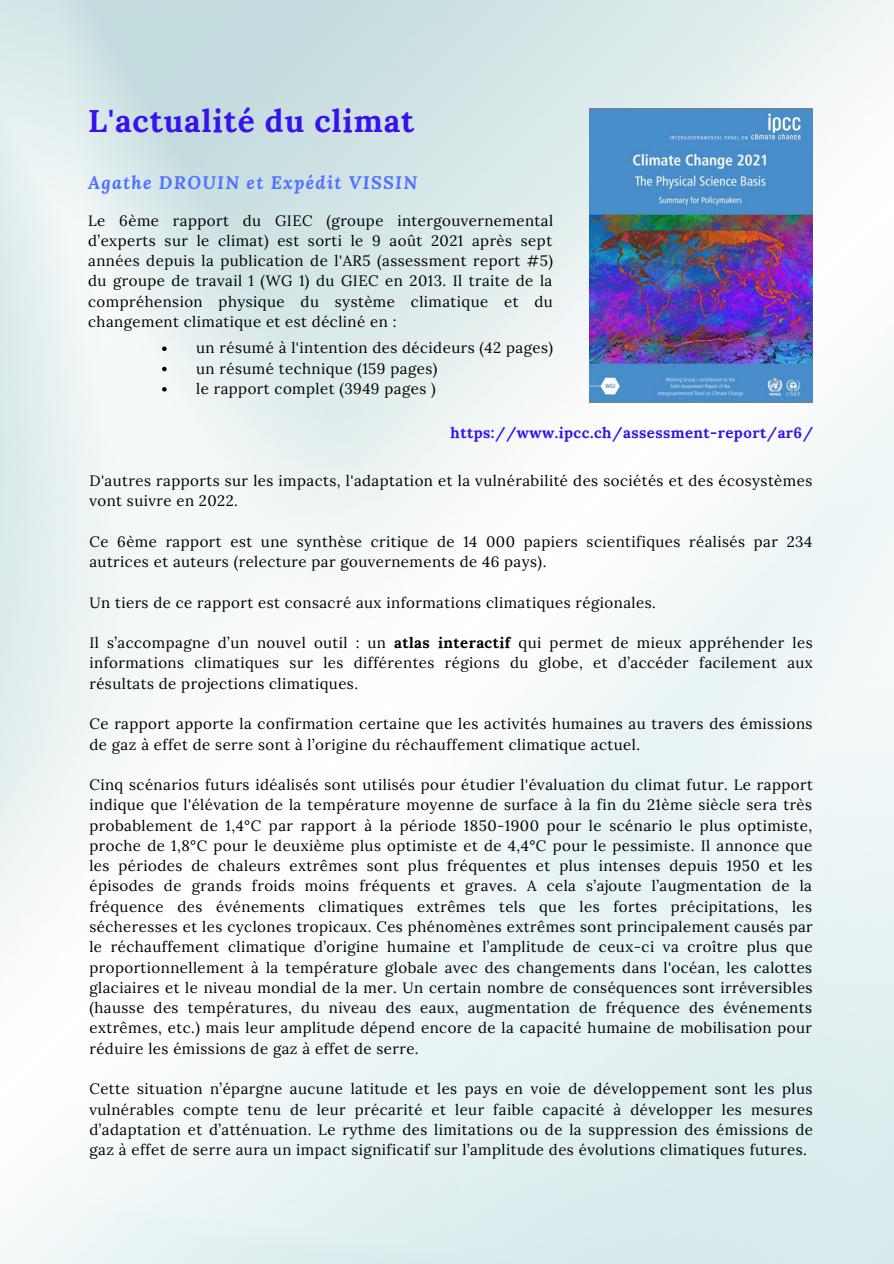
<style>
.page{position:relative;width:894px;height:1264px;background:#fff}
.page>*{position:absolute;margin:0;border:0;box-sizing:border-box;transform-origin:0 0}
.t1{font:700 31.5px "Lora";letter-spacing:.03em;color:#3712ed}
.t2{font:italic 700 18px "Lora";letter-spacing:.07em;color:#5271ff}
.t3{font:15px/20.2px "Lora";letter-spacing:.03em;color:#000;text-align:justify}
.t4{font:700 15px "Lora";letter-spacing:.03em;color:#3712ed}
.s1{font-weight:700}
</style>
<div class="page">
<img style="left:0;top:0;width:893px;height:1263px">
<img style="left:589px;top:108px;width:223px;height:294px">
<svg style="left:162px;top:346px;width:4px;height:5px"></svg>
<svg style="left:162px;top:367px;width:4px;height:4px"></svg>
<svg style="left:162px;top:387px;width:4px;height:4px"></svg>
<p class="t1" style="left:88px;top:100px;width:327px">L'actualité du climat</p>
<p class="t2" style="left:88px;top:170px;width:330px">Agathe DROUIN et Expédit VISSIN</p>
<p class="t3" style="left:88px;top:210px;width:466px">Le 6ème rapport du GIEC (groupe intergouvernemental d’experts sur le climat) est sorti le 9 août 2021 après sept années depuis la publication de l'AR5 (assessment report #5) du groupe de travail 1 (WG 1) du GIEC en 2013. Il traite de la compréhension physique du système climatique et du changement climatique et est décliné en :</p>
<p class="t3" style="left:196px;top:337px;width:358px">un résumé à l'intention des décideurs (42 pages)</p>
<p class="t3" style="left:196px;top:358px;width:242px">un résumé technique (159 pages)</p>
<p class="t3" style="left:196px;top:378px;width:241px">le rapport complet (3949 pages )</p>
<p class="t4" style="left:450px;top:423px;width:364px">https://www.ipcc.ch/assessment-report/ar6/</p>
<p class="t3" style="left:89px;top:470px;width:724px">D'autres rapports sur les impacts, l'adaptation et la vulnérabilité des sociétés et des écosystèmes vont suivre en 2022.</p>
<p class="t3" style="left:89px;top:531px;width:724px">Ce 6ème rapport est une synthèse critique de 14 000 papiers scientifiques réalisés par 234 autrices et auteurs (relecture par gouvernements de 46 pays).</p>
<p class="t3" style="left:89px;top:592px;width:567px">Un tiers de ce rapport est consacré aux informations climatiques régionales.</p>
<p class="t3" style="left:89px;top:632px;width:724px">Il s’accompagne d’un nouvel outil : un <span class="s1">atlas interactif</span> qui permet de mieux appréhender les informations climatiques sur les différentes régions du globe, et d’accéder facilement aux résultats de projections climatiques.</p>
<p class="t3" style="left:89px;top:713px;width:724px">Ce rapport apporte la confirmation certaine que les activités humaines au travers des émissions de gaz à effet de serre sont à l’origine du réchauffement climatique actuel.</p>
<p class="t3" style="left:89px;top:774px;width:724px">Cinq scénarios futurs idéalisés sont utilisés pour étudier l'évaluation du climat futur. Le rapport indique que l'élévation de la température moyenne de surface à la fin du 21ème siècle sera très probablement de 1,4°C par rapport à la période 1850-1900 pour le scénario le plus optimiste, proche de 1,8°C pour le deuxième plus optimiste et de 4,4°C pour le pessimiste. Il annonce que les périodes de chaleurs extrêmes sont plus fréquentes et plus intenses depuis 1950 et les épisodes de grands froids moins fréquents et graves. A cela s’ajoute l’augmentation de la fréquence des événements climatiques extrêmes tels que les fortes précipitations, les sécheresses et les cyclones tropicaux. Ces phénomènes extrêmes sont principalement causés par le réchauffement climatique d’origine humaine et l’amplitude de ceux-ci va croître plus que proportionnellement à la température globale avec des changements dans l'océan, les calottes glaciaires et le niveau mondial de la mer. Un certain nombre de conséquences sont irréversibles (hausse des températures, du niveau des eaux, augmentation de fréquence des événements extrêmes, etc.) mais leur amplitude dépend encore de la capacité humaine de mobilisation pour réduire les émissions de gaz à effet de serre.</p>
<p class="t3" style="left:89px;top:1078px;width:724px">Cette situation n’épargne aucune latitude et les pays en voie de développement sont les plus vulnérables compte tenu de leur précarité et leur faible capacité à développer les mesures d’adaptation et d’atténuation. Le rythme des limitations ou de la suppression des émissions de gaz à effet de serre aura un impact significatif sur l’amplitude des évolutions climatiques futures.</p>
</div>
